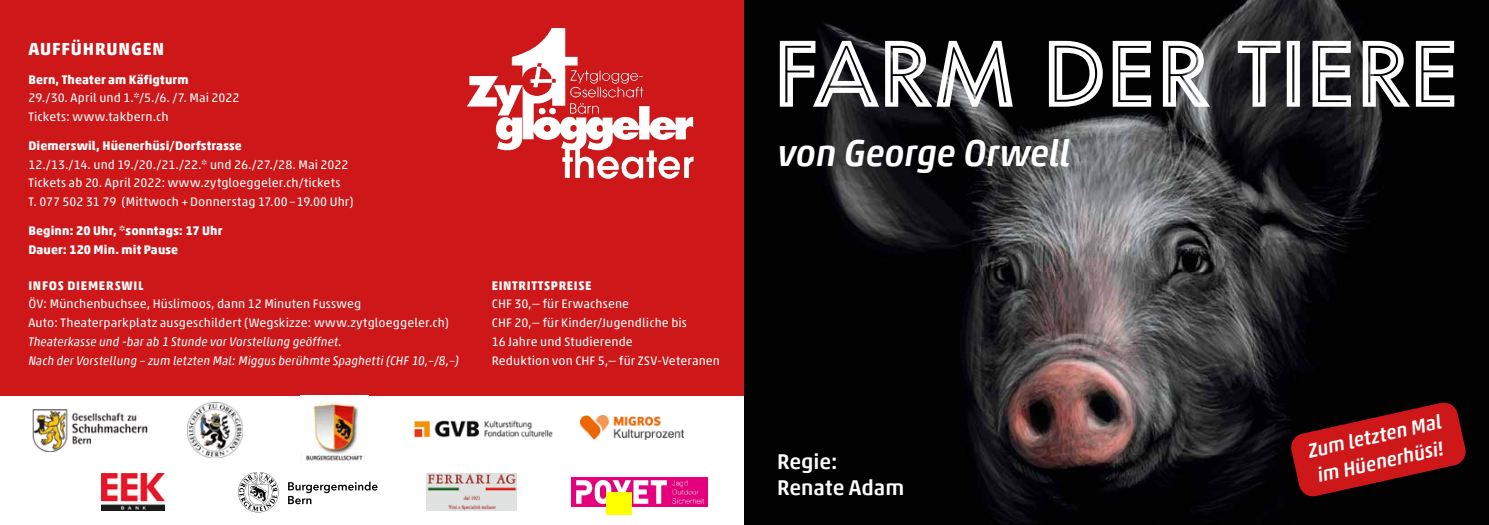
<style>
.page{position:relative;width:1489px;height:525px;background:#fff}
.page>*{position:absolute;margin:0;border:0;box-sizing:border-box;transform-origin:0 0}
.t1{font:700 87.25px "Futura Now Outline";letter-spacing:-.01em;color:#fff}
.t2{font:italic 500 37.38px "Akko Pro";letter-spacing:-.005em;color:#fff}
.t3{font:500 21.38px/26.1px "Akko Pro";color:#fff}
.t4{font:italic 500 20px/26px "Akko Pro";color:#fff}
.t5{font:700 17.5px "Akko Pro";letter-spacing:.05em;color:#fff}
.t6{font:12.5px/18.8px "Akko Pro";letter-spacing:.01em;color:#fff}
.t7{font:italic 12.5px/18.8px "Akko Pro";letter-spacing:.005em;color:#fff}
.t8{font:700 12.5px/18.8px "Akko Pro";letter-spacing:.015em;color:#fff}
.t9{font:700 12.5px "Akko Pro";letter-spacing:.055em;color:#fff}
.t10{font:700 12.5px "Akko Pro";letter-spacing:.05em;color:#fff}
</style>
<div class="page">
<div style="left:0;top:0;width:744px;height:395px;background:#cd1719"></div>
<img style="left:467px;top:27px;width:227px;height:152px">
<svg style="left:238px;top:472px;width:139px;height:40px"></svg>
<img style="left:413px;top:420px;width:140px;height:18px">
<img style="left:427px;top:473px;width:89px;height:37px">
<div style="left:571px;top:477px;width:137px;height:29px;background:#e6007d"></div>
<img style="left:576px;top:480px;width:127px;height:23px">
<img style="left:102px;top:473px;width:62px;height:37px">
<img style="left:581px;top:415px;width:102px;height:24px">
<img style="left:33px;top:409px;width:114px;height:42px">
<img style="left:187px;top:402px;width:55px;height:55px">
<img style="left:744px;top:0;width:744px;height:524px">
<img style="left:301px;top:397px;width:62px;height:64px">
<div style="left:606px;top:491px;width:26px;height:23px;background:#ff0"></div>
<svg style="left:1289px;top:401px;width:177px;height:96px;background:#810f10"></svg>
<h3 class="t5" style="left:28px;top:38px;width:137px">AUFFÜHRUNGEN</h3>
<p class="t8" style="left:28px;top:70px;width:162px">Bern, Theater am Käfigturm</p>
<p class="t6" style="left:28px;top:88px;width:213px">29./30. April und 1.*/5./6. /7. Mai 2022<br>Tickets: www.takbern.ch</p>
<p class="t8" style="left:28px;top:136px;width:215px">Diemerswil, Hüenerhüsi/Dorfstrasse</p>
<p class="t6" style="left:28px;top:155px;width:327px">12./13./14. und 19./20./21./22.* und 26./27./28. Mai 2022<br>Tickets ab 20. April 2022: www.zytgloeggeler.ch/tickets<br>T. 077 502 31 79 (Mittwoch +Donnerstag 17.00–19.00 Uhr)</p>
<p class="t8" style="left:28px;top:221px;width:195px">Beginn: 20 Uhr, *sonntags: 17 Uhr<br>Dauer: 120 Min. mit Pause</p>
<p class="t9" style="left:28px;top:277px;width:117px">INFOS DIEMERSWIL</p>
<p class="t6" style="left:28px;top:294px;width:422px">ÖV: Münchenbuchsee, Hüslimoos, dann 12 Minuten Fussweg<br>Auto: Theaterparkplatz ausgeschildert (Wegskizze: www.zytgloeggeler.ch)</p>
<p class="t7" style="left:28px;top:332px;width:432px">Theaterkasse und -bar ab 1 Stunde vor Vorstellung geöffnet.<br>Nach der Vorstellung – zum letzten Mal: Miggus berühmte Spaghetti (CHF 10,–/8,–)</p>
<p class="t10" style="left:492px;top:277px;width:101px">EINTRITTSPREISE</p>
<p class="t6" style="left:492px;top:294px;width:230px">CHF 30,— für Erwachsene<br>CHF 20,— für Kinder/Jugendliche bis<br>16 Jahre und Studierende<br>Reduktion von CHF 5,— für ZSV-Veteranen</p>
<h1 class="t1" style="left:773px;top:5px;width:689px">FARM DER TIERE</h1>
<h2 class="t2" style="left:777px;top:130px;width:294px">von George Orwell</h2>
<h3 class="t3" style="left:777px;top:448px;width:129px">Regie:<br>Renate Adam</h3>
<h3 class="t4" style="left:1305px;top:437px;width:138px;rotate:-12deg">Zum letzten Mal im Hüenerhüsi!</h3>
</div>
